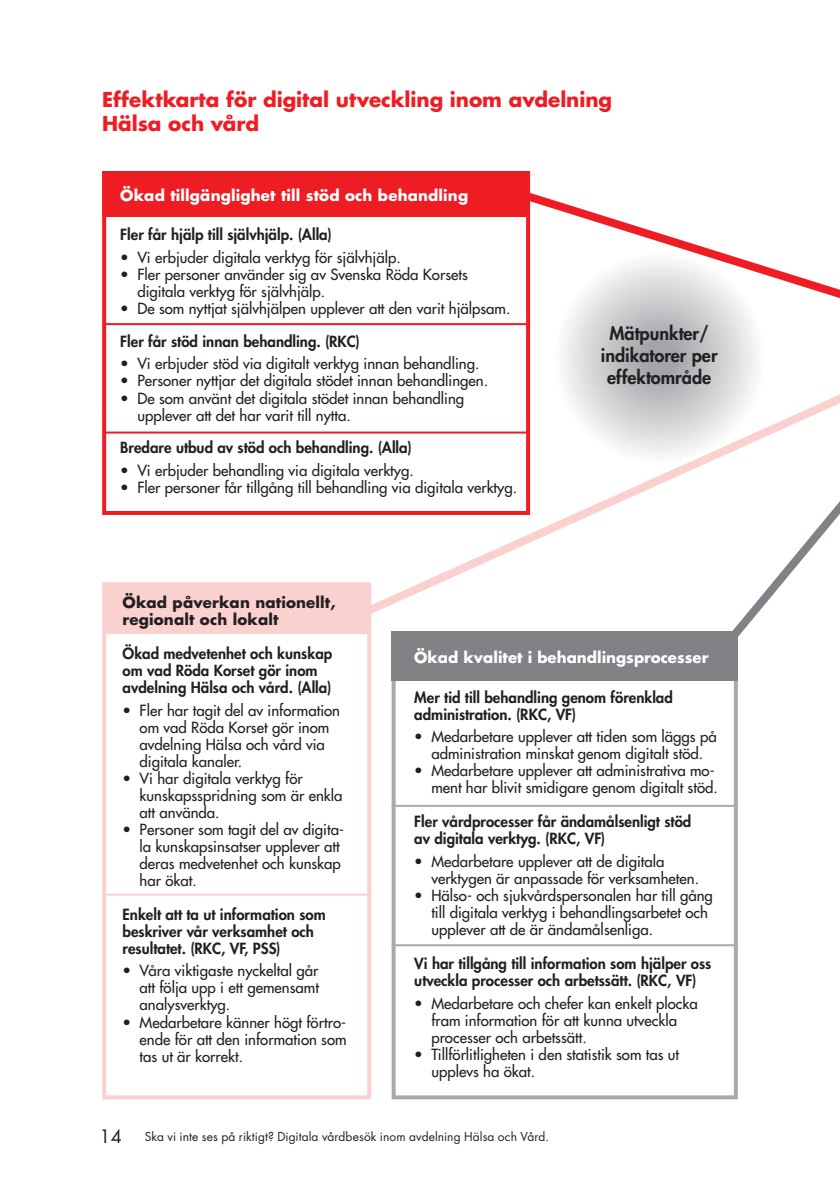
<style>
.page{position:relative;width:840px;height:1191px;background:#fff}
.page>*{position:absolute;margin:0;border:0;box-sizing:border-box;transform-origin:0 0}
.Mellis_1{font:700 20px/24px "Futura Std";color:#ee1d23}
.Text_tabell_heavy{font:800 18px "Futura Std";color:#231f20}
.t1{font:18px "Futura Std";color:#231f20}
.Text_i_tabell{font:500 15px/17px "Futura Std";color:#231f20}
.Text_i_tabell-2{font:800 15px/17px "Futura Std";color:#231f20}
.Text_i_tabell-3{font:700 15px "Futura Std";letter-spacing:.01em;color:#fff}
.Text_i_tabell-4{font:700 15px/17px "Futura Std";letter-spacing:.01em;color:#231f20}
.t2{font:12px "Futura Std";letter-spacing:.005em;color:#231f20}
</style>
<div class="page">
<svg style="left:371px;top:345px;width:347px;height:269px"></svg>
<svg style="left:530px;top:184px;width:309px;height:161px"></svg>
<div style="left:102px;top:171px;width:428px;height:344px;background:#fff;border:4px solid #ee1d23"></div>
<div style="left:102px;top:582px;width:269px;height:517px;background:#fff;border:4px solid #fbd1d0"></div>
<svg style="left:718px;top:335px;width:121px;height:316px"></svg>
<div style="left:391px;top:631px;width:346px;height:468px;background:#fff;border:4px solid #a8a9ad"></div>
<div style="left:102px;top:171px;width:428px;height:46px;background:#ee1d23"></div>
<div style="left:105px;top:584px;width:266px;height:49px;background:#fbd1d0"></div>
<div style="left:391px;top:631px;width:346px;height:50px;background:#808285"></div>
<hr style="left:391px;top:805px;width:346px;height:2px;background:#a8a9ad">
<hr style="left:391px;top:944px;width:346px;height:2px;background:#a8a9ad">
<hr style="left:103px;top:893px;width:268px;height:2px;background:#fbd1d0">
<hr style="left:105px;top:323px;width:425px;height:2px;background:#ee1d23">
<hr style="left:103px;top:431px;width:425px;height:2px;background:#ee1d23">
<p class="Mellis_1" style="left:102px;top:87px;width:511px">Effektkarta för digital utveckling inom avdelning<br>Hälsa och vård</p>
<p class="Text_i_tabell-3" style="left:120px;top:185px;width:349px">Ökad tillgänglighet till stöd och behandling</p>
<p class="Text_i_tabell-2" style="left:120px;top:226px;width:213px">Fler får hjälp till självhjälp. (Alla)</p>
<p class="Text_i_tabell" style="left:120px;top:249px;width:282px">• Vi erbjuder digitala verktyg för självhjälp.</p>
<p class="Text_i_tabell" style="left:137px;top:266px;width:332px;text-indent:-17px">• Fler personer använder sig av Svenska Röda Korsets digitala verktyg för självhjälp.</p>
<p class="Text_i_tabell" style="left:120px;top:300px;width:391px">• De som nyttjat självhjälpen upplever att den varit hjälpsam.</p>
<p class="Text_i_tabell-2" style="left:120px;top:333px;width:241px">Fler får stöd innan behandling. (RKC)</p>
<p class="Text_i_tabell" style="left:120px;top:355px;width:360px">• Vi erbjuder stöd via digitalt verktyg innan behandling.</p>
<p class="Text_i_tabell" style="left:120px;top:372px;width:369px">• Personer nyttjar det digitala stödet innan behandlingen.</p>
<p class="Text_i_tabell" style="left:137px;top:389px;width:328px;text-indent:-17px">• De som använt det digitala stödet innan behandling upplever att det har varit till nytta.</p>
<p class="Text_i_tabell-2" style="left:120px;top:439px;width:293px">Bredare utbud av stöd och behandling. (Alla)</p>
<p class="Text_i_tabell" style="left:120px;top:462px;width:295px">• Vi erbjuder behandling via digitala verktyg.</p>
<p class="Text_i_tabell" style="left:120px;top:479px;width:398px">• Fler personer får tillgång till behandling via digitala verktyg.</p>
<p class="Text_tabell_heavy" style="left:609px;top:322px;width:101px">Mätpunkter/</p>
<p class="Text_tabell_heavy" style="left:600px;top:344px;width:118px">indikatorer per</p>
<p class="Text_tabell_heavy" style="left:607px;top:366px;width:105px">effektområde</p>
<p class="Text_i_tabell-4" style="left:122px;top:593px;width:214px">Ökad påverkan nationellt, regionalt och lokalt</p>
<p class="Text_i_tabell-2" style="left:122px;top:645px;width:211px">Ökad medvetenhet och kunskap om vad Röda Korset gör inom avdelning Hälsa och vård. (Alla)</p>
<p class="Text_i_tabell" style="left:139px;top:701px;width:202px;text-indent:-17px">• Fler har tagit del av information om vad Röda Korset gör inom avdelning Hälsa och vård via digitala kanaler.</p>
<p class="Text_i_tabell" style="left:139px;top:769px;width:204px;text-indent:-17px">• Vi har digitala verktyg för kunskapsspridning som är enkla att använda.</p>
<p class="Text_i_tabell" style="left:139px;top:820px;width:206px;text-indent:-17px">• Personer som tagit del av digita&shy;la kunskapsinsatser upplever att deras medvetenhet och kunskap har ökat.</p>
<p class="Text_i_tabell-2" style="left:122px;top:905px;width:205px">Enkelt att ta ut information som beskriver vår verksamhet och resultatet. (RKC, VF, PSS)</p>
<p class="Text_i_tabell" style="left:139px;top:962px;width:181px;text-align:justify;text-indent:-17px">• Våra viktigaste nyckeltal går att följa upp i ett gemensamt analysverktyg.</p>
<p class="Text_i_tabell" style="left:139px;top:1013px;width:208px;text-align:justify;text-indent:-17px">• Medarbetare känner högt förtro&shy;ende för att den information som tas ut är korrekt.</p>
<p class="Text_i_tabell-3" style="left:414px;top:647px;width:295px">Ökad kvalitet i behandlingsprocesser</p>
<p class="Text_i_tabell-2" style="left:414px;top:688px;width:260px">Mer tid till behandling genom förenklad administration. (RKC, VF)</p>
<p class="Text_i_tabell" style="left:414px;top:728px;width:304px;text-align:center">• Medarbetare upplever att tiden som läggs på administration minskat genom digitalt stöd.</p>
<p class="Text_i_tabell" style="left:414px;top:762px;width:305px;text-align:right">• Medarbetare upplever att administrativa mo&shy;ment har blivit smidigare genom digitalt stöd.</p>
<p class="Text_i_tabell-2" style="left:414px;top:813px;width:278px">Fler vårdprocesser får ändamålsenligt stöd av digitala verktyg. (RKC, VF)</p>
<p class="Text_i_tabell" style="left:431px;top:853px;width:269px;text-indent:-17px">• Medarbetare upplever att de digitala verktygen är anpassade för verksamheten.</p>
<p class="Text_i_tabell" style="left:431px;top:887px;width:283px;text-indent:-17px">• Hälso- och sjukvårdspersonalen har till gång till digitala verktyg i behandlingsarbetet och upplever att de är ändamålsenliga.</p>
<p class="Text_i_tabell-2" style="left:414px;top:955px;width:298px">Vi har tillgång till information som hjälper oss utveckla processer och arbetssätt. (RKC, VF)</p>
<p class="Text_i_tabell" style="left:431px;top:994px;width:268px;text-indent:-17px">• Medarbetare och chefer kan enkelt plocka fram information för att kunna utveckla processer och arbetssätt.</p>
<p class="Text_i_tabell" style="left:431px;top:1045px;width:249px;text-indent:-17px">• Tillförlitligheten i den statistik som tas ut upplevs ha ökat.</p>
<p class="t1" style="left:99px;top:1125px;width:24px">14</p>
<p class="t2" style="left:145px;top:1129px;width:405px">Ska vi inte ses på riktigt? Digitala vårdbesök inom avdelning Hälsa och Vård.</p>
</div>
